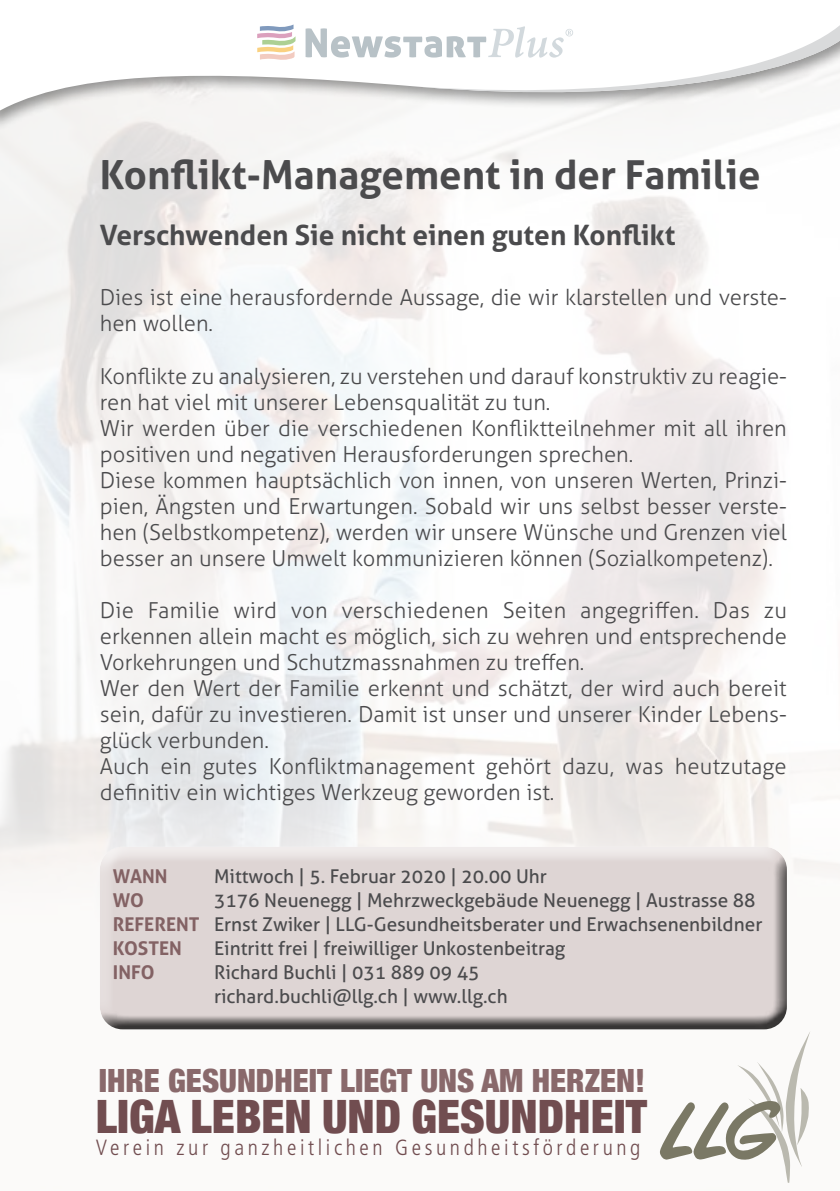
<style>
.page{position:relative;width:840px;height:1191px;background:#fff}
.page>*{position:absolute;margin:0;border:0;box-sizing:border-box;transform-origin:0 0}
.t1{font:900 condensed 46px "Helvetica Neue";color:#714d50}
.t2{font:700 40px "Aller";color:#4b4b4d}
.t3{font:900 condensed 32px "Helvetica Neue";color:#89696b}
.t4{font:700 28px "Aller";color:#4b4b4d}
.t5{font:300 22px/26px "Aller";color:#4b4b4d}
.t6{font:300 condensed 22px "Frutiger LT";letter-spacing:.165em;color:#714d50}
.t7{font:19px/24px "Aller";color:#4b4b4d}
.t8{font:700 19px "Aller";color:#836264}
.s1{font-weight:700;color:#836264}
</style>
<div class="page">
<div style="left:85px;top:832px;width:709px;height:194px;background:#f2f0ef"></div>
<div style="left:91px;top:849px;width:710px;height:182px;background:#000;opacity:.75"></div>
<svg style="left:0;top:76px;width:418px;height:41px;fill:#f5f4f2"></svg>
<svg style="left:418px;top:26px;width:421px;height:80px"></svg>
<div style="left:256px;top:15px;width:318px;height:49px;background:#fff"></div>
<svg style="left:257px;top:25px;width:38px;height:35px"></svg>
<svg style="left:305px;top:26px;width:268px;height:32px"></svg>
<img style="left:736px;top:1031px;width:74px;height:151px">
<img style="left:659px;top:1101px;width:121px;height:59px">
<h2 class="t2" style="left:100px;top:150px;width:662px">Konflikt-Management in der Familie</h2>
<p class="t4" style="left:100px;top:218px;width:577px">Verschwenden Sie nicht einen guten Konflikt</p>
<p class="t5" style="left:100px;top:285px;width:688px">Dies ist eine herausfordernde Aussage, die wir klarstellen und verste&shy;hen wollen.</p>
<p class="t5" style="left:100px;top:363px;width:688px">Konflikte zu analysieren, zu verstehen und darauf konstruktiv zu reagie&shy;ren hat viel mit unserer Lebensqualität zu tun.<br>Wir werden über die verschiedenen Konfliktteilnehmer mit all ihren positiven und negativen Herausforderungen sprechen.<br>Diese kommen hauptsächlich von innen, von unseren Werten, Prinzi&shy;pien, Ängsten und Erwartungen. Sobald wir uns selbst besser verste&shy;hen (Selbstkompetenz), werden wir unsere Wünsche und Grenzen viel besser an unsere Umwelt kommunizieren können (Sozialkompetenz).</p>
<p class="t5" style="left:100px;top:597px;width:688px">Die Familie wird von verschiedenen Seiten angegriffen. Das zu erkennen allein macht es möglich, sich zu wehren und entsprechende Vorkehrungen und Schutzmassnahmen zu treffen.<br>Wer den Wert der Familie erkennt und schätzt, der wird auch bereit sein, dafür zu investieren. Damit ist unser und unserer Kinder Lebens&shy;glück verbunden.<br>Auch ein gutes Konfliktmanagement gehört dazu, was heutzutage definitiv ein wichtiges Werkzeug geworden ist.</p>
<p class="t8" style="left:113px;top:864px;width:56px">WANN</p>
<p class="t7" style="left:214px;top:864px;width:334px">Mittwoch | 5. Februar 2020 | 20.00 Uhr</p>
<p class="t8" style="left:113px;top:888px;width:32px">WO</p>
<p class="t7" style="left:113px;top:888px;width:650px;text-indent:101px">3176 Neuenegg | Mehrzweckgebäude Neuenegg | Austrasse 88<br><span class="s1">REFERENT</span> Ernst Zwiker | LLG-Gesundheitsberater und Erwachsenenbildner<br><span class="s1">KOSTEN</span></p>
<p class="t7" style="left:214px;top:936px;width:352px">Eintritt frei | freiwilliger Unkostenbeitrag</p>
<p class="t8" style="left:113px;top:960px;width:43px">INFO</p>
<p class="t7" style="left:214px;top:960px;width:295px">Richard Buchli | 031 889 09 45 richard.buchli@llg.ch | www.llg.ch</p>
<h3 class="t3" style="left:99px;top:1054px;width:547px">IHRE GESUNDHEIT LIEGT UNS AM HERZEN!</h3>
<h1 class="t1" style="left:96px;top:1079px;width:552px">LIGA LEBEN UND GESUNDHEIT</h1>
<p class="t6" style="left:96px;top:1135px;width:545px">Verein zur ganzheitlichen Gesundheitsförderung</p>
</div>
